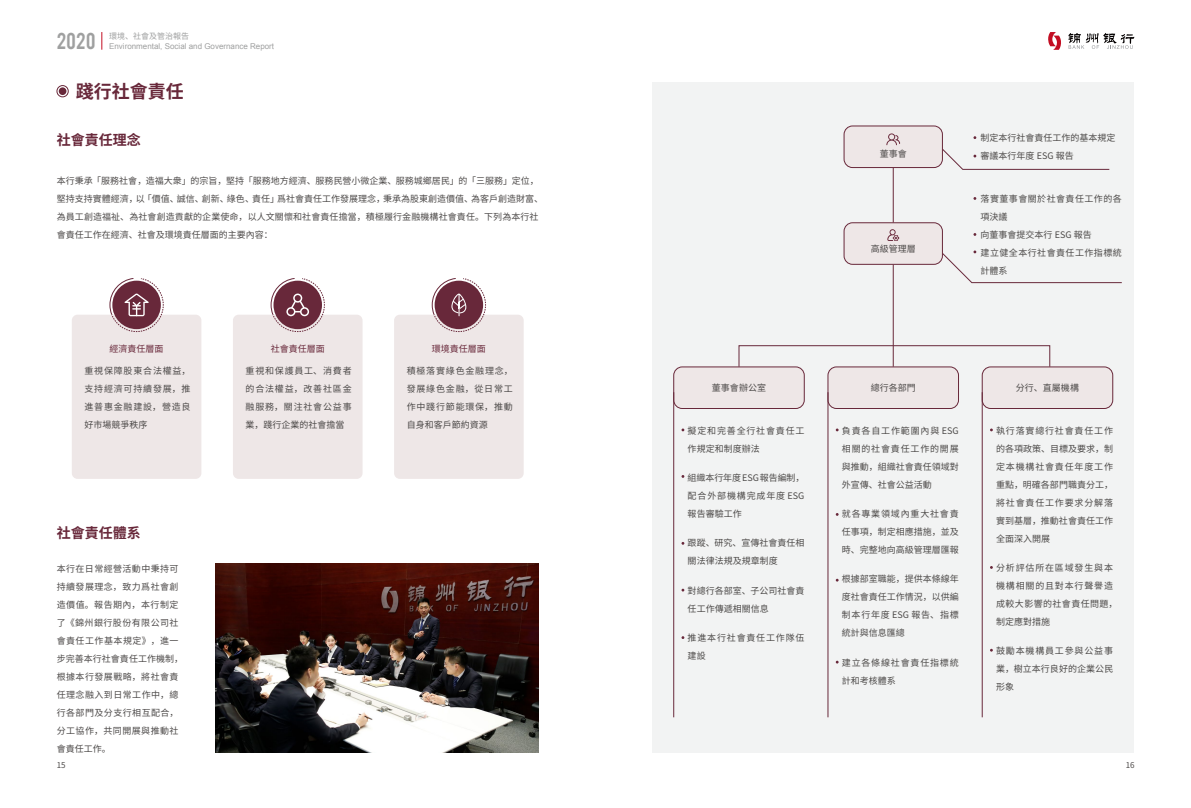
<style>
.page{position:relative;width:1191px;height:808px;background:#fff}
.page>*{position:absolute;margin:0;border:0;box-sizing:border-box;transform-origin:0 0}
.t1{font:700 18px "Source Han Sans CN";color:#68283a}
.t2{font:18px "Bebas";color:#9fa0a0}
.t3{font:700 14px "Source Han Sans CN";color:#68283a}
.t4{font:9px/18px "Source Han Sans CN";letter-spacing:.01em;color:#4c4948;text-align:justify}
.t5{font:9px/18px "Source Han Sans CN";letter-spacing:.05em;color:#4c4948}
.t6{font:9px/18px "Source Han Sans CN";letter-spacing:.09em;color:#4c4948}
.t7{font:9px "Source Han Sans CN";color:#68283a}
.t8{font:8px "Arial";color:#9fa0a0}
.t9{font:8px "Source Han Sans CN";color:#9fa0a0}
.t10{font:8px "Source Han Sans CN";color:#4c4948}
</style>
<div class="page">
<svg style="left:1048px;top:32px;width:13px;height:18px"></svg>
<svg style="left:1068px;top:33px;width:66px;height:16px"></svg>
<svg style="left:102px;top:32px;width:1px;height:18px"></svg>
<div style="left:652px;top:82px;width:482px;height:671px;background:#f2f3f3"></div>
<div style="left:844px;top:126px;width:98px;height:42px;background:#eee7e7;border-radius:9px"></div>
<div style="left:844px;top:126px;width:98px;height:42px;border:1px solid #68283a;border-radius:9px"></div>
<div style="left:844px;top:223px;width:98px;height:41px;background:#eee7e7;border-radius:9px"></div>
<div style="left:844px;top:222px;width:98px;height:43px;border:1px solid #68283a;border-radius:9px"></div>
<div style="left:673px;top:367px;width:131px;height:41px;background:#eee7e7;border-radius:9px"></div>
<div style="left:673px;top:367px;width:131px;height:42px;border:1px solid #68283a;border-radius:9px"></div>
<div style="left:828px;top:367px;width:130px;height:41px;background:#eee7e7;border-radius:9px"></div>
<div style="left:827px;top:367px;width:131px;height:42px;border:1px solid #68283a;border-radius:9px"></div>
<div style="left:982px;top:367px;width:130px;height:41px;background:#eee7e7;border-radius:9px"></div>
<div style="left:982px;top:367px;width:131px;height:42px;border:1px solid #68283a;border-radius:9px"></div>
<div style="left:72px;top:315px;width:129px;height:164px;background:#eee7e7;border-radius:6px"></div>
<div style="left:233px;top:315px;width:129px;height:164px;background:#eee7e7;border-radius:6px"></div>
<div style="left:394px;top:315px;width:129px;height:164px;background:#eee7e7;border-radius:6px"></div>
<div style="left:59px;top:87px;width:7px;height:8px;background:#68283a;border-radius:50%"></div>
<div style="left:57px;top:85px;width:11px;height:12px;border:1px solid #68283a;border-radius:50%"></div>
<svg style="left:432px;top:278px;width:54px;height:54px"></svg>
<svg style="left:270px;top:278px;width:55px;height:54px"></svg>
<svg style="left:109px;top:278px;width:55px;height:54px"></svg>
<img style="left:215px;top:564px;width:324px;height:189px">
<svg style="left:886px;top:133px;width:14px;height:12px"></svg>
<svg style="left:887px;top:229px;width:12px;height:12px"></svg>
<hr style="left:893px;top:168px;width:1px;height:54px;background:#68283a">
<hr style="left:893px;top:265px;width:1px;height:102px;background:#68283a">
<div style="left:738px;top:345px;width:312px;height:22px;border:1px solid #68283a"></div>
<svg style="left:942px;top:149px;width:167px;height:21px"></svg>
<svg style="left:942px;top:250px;width:180px;height:33px"></svg>
<hr style="left:673px;top:392px;width:1px;height:325px;background:#68283a">
<hr style="left:827px;top:392px;width:1px;height:325px;background:#68283a">
<hr style="left:982px;top:392px;width:1px;height:325px;background:#68283a">
<p class="t9" style="left:109px;top:32px;width:81px">環境、社會及管治報告</p>
<h1 class="t2" style="left:57px;top:28px;width:40px">2020</h1>
<p class="t8" style="left:109px;top:40px;width:166px">Environmental, Social and Governance Report</p>
<h1 class="t1" style="left:76px;top:81px;width:109px">踐行社會責任</h1>
<h2 class="t3" style="left:57px;top:132px;width:85px">社會責任理念</h2>
<p class="t4" style="left:57px;top:172px;width:488px;text-align:left">本行秉承「服務社會，造福大衆」的宗旨，堅持「服務地方經濟、服務民營小微企業、服務城鄉居民」的「三服務」定位，堅持支持實體經濟，以「價值、誠信、創新、綠色、責任」爲社會責任工作發展理念，秉承為股東創造價值、為客戶創造財富、為員工創造福祉、為社會創造貢獻的企業使命，以人文關懷和社會責任擔當，積極履行金融機構社會責任。下列為本行社會責任工作在經濟、社會及環境責任層面的主要內容：</p>
<p class="t7" style="left:110px;top:344px;width:55px">經濟責任層面</p>
<p class="t7" style="left:271px;top:344px;width:55px">社會責任層面</p>
<p class="t7" style="left:432px;top:344px;width:55px">環境責任層面</p>
<p class="t4" style="left:84px;top:361px;width:108px">重視保障股東合法權益，支持經濟可持續發展，推進普惠金融建設，營造良好市場競爭秩序</p>
<p class="t4" style="left:246px;top:361px;width:108px">重視和保護員工、消費者的合法權益，改善社區金融服務，關注社會公益事業，踐行企業的社會擔當</p>
<p class="t4" style="left:407px;top:361px;width:108px">積極落實綠色金融理念，發展綠色金融，從日常工作中踐行節能環保，推動自身和客戶節約資源</p>
<h2 class="t3" style="left:57px;top:524px;width:85px">社會責任體系</h2>
<p class="t5" style="left:57px;top:560px;width:128px">本行在日常經營活動中秉持可持續發展理念，致力爲社會創造價值。報告期內，本行制定了《錦州銀行股份有限公司社會責任工作基本規定》，進一步完善本行社會責任工作機制，根據本行發展戰略，將社會責任理念融入到日常工作中，總行各部門及分支行相互配合，分工協作，共同開展與推動社會責任工作。</p>
<p class="t4" style="left:879px;top:145px;width:28px">董事會</p>
<p class="t4" style="left:870px;top:240px;width:46px">高級管理層</p>
<p class="t4" style="left:980px;top:129px;width:137px">制定本行社會責任工作的基本規定審議本行年度 ESG 報告</p>
<p class="t5" style="left:980px;top:190px;width:143px">落實董事會關於社會責任工作的各項決議<br>向董事會提交本行 ESG 報告<br>建立健全本行社會責任工作指標統計體系</p>
<p class="t4" style="left:712px;top:379px;width:55px">董事會辦公室</p>
<p class="t4" style="left:870px;top:379px;width:46px">總行各部門</p>
<p class="t4" style="left:1016px;top:379px;width:64px">分行、直屬機構</p>
<p class="t6" style="left:687px;top:422px;width:118px">擬定和完善全行社會責任工作規定和制度辦法</p>
<p class="t4" style="left:687px;top:469px;width:118px">組織本行年度 ESG 報告編制，配合外部機構完成年度 ESG報告審驗工作</p>
<p class="t4" style="left:687px;top:534px;width:118px">跟蹤、研究、宣傳社會責任相關法律法規及規章制度</p>
<p class="t4" style="left:687px;top:582px;width:118px">對總行各部室、子公司社會責任工作傳遞相關信息</p>
<p class="t6" style="left:687px;top:629px;width:118px">推進本行社會責任工作隊伍建設</p>
<p class="t4" style="left:842px;top:422px;width:118px">負責各自工作範圍內與 ESG相關的社會責任工作的開展與推動，組織社會責任領域對外宣傳、社會公益活動</p>
<p class="t4" style="left:842px;top:505px;width:118px">就各專業領域內重大社會責任事項，制定相應措施，並及時、完整地向高級管理層匯報</p>
<p class="t4" style="left:842px;top:570px;width:118px">根據部室職能，提供本條線年度社會責任工作情況，以供編制本行年度 ESG 報告、指標統計與信息匯總</p>
<p class="t6" style="left:842px;top:654px;width:118px">建立各條線社會責任指標統計和考核體系</p>
<p class="t4" style="left:996px;top:422px;width:118px">執行落實總行社會責任工作的各項政策、目標及要求，制定本機構社會責任年度工作重點，明確各部門職責分工，將社會責任工作要求分解落實到基層，推動社會責任工作全面深入開展</p>
<p class="t6" style="left:996px;top:559px;width:123px">分析評估所在區域發生與本機構相關的且對本行聲譽造成較大影響的社會責任問題，制定應對措施</p>
<p class="t4" style="left:996px;top:642px;width:118px">鼓勵本機構員工參與公益事業，樹立本行良好的企業公民形象</p>
<p class="t10" style="left:57px;top:761px;width:10px">15</p>
<p class="t10" style="left:1125px;top:761px;width:10px">16</p>
</div>
